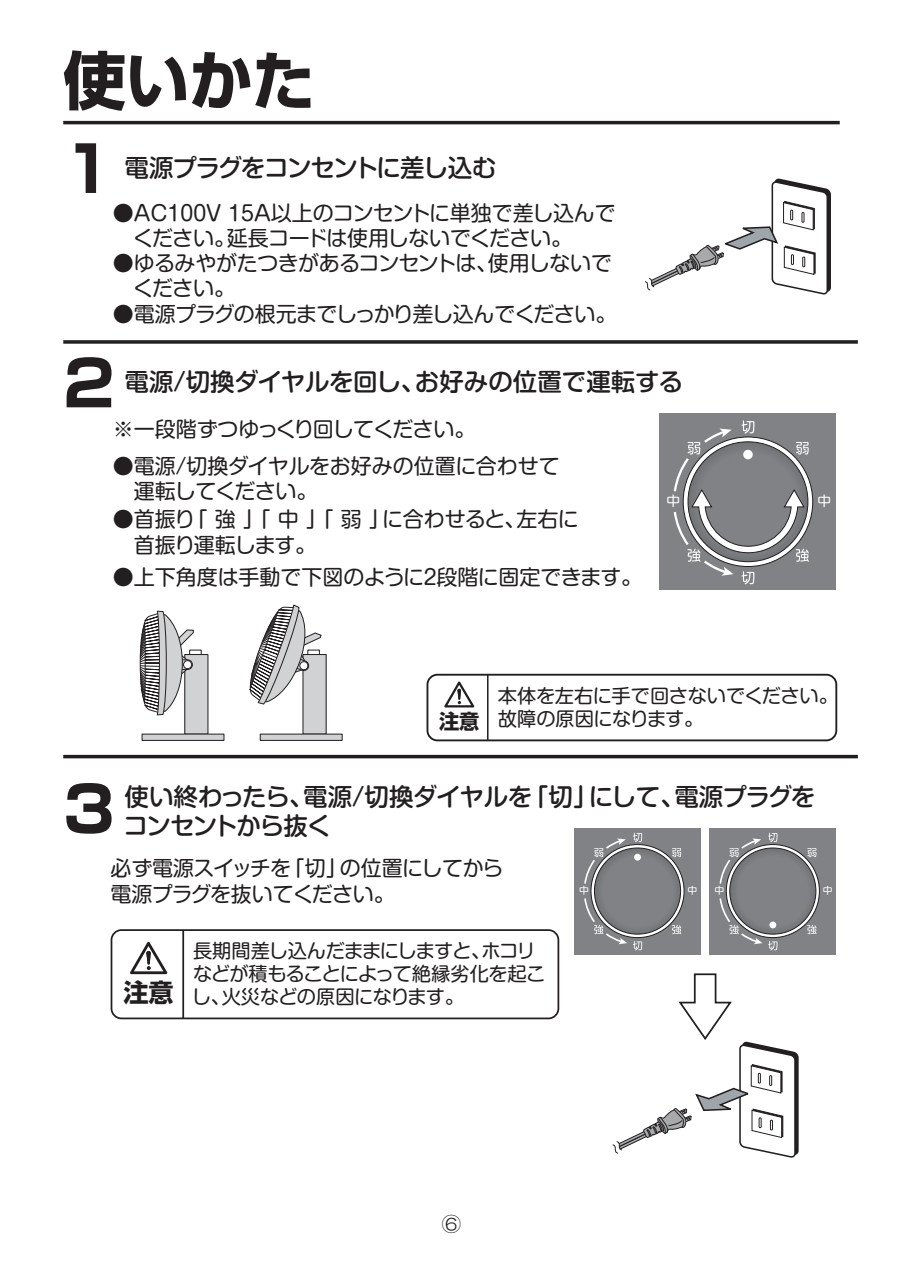
<style>
.page{position:relative;width:903px;height:1275px;background:#fff}
.page>*{position:absolute;margin:0;border:0;box-sizing:border-box;transform-origin:0 0}
.t1{font:700 63px/88.4px "Shin Go Pro";color:#231f20}
.t2{font:500 24.5px/29.4px "Shin M Go Pro";letter-spacing:-.035em;color:#231f20}
.t3{font:500 24.5px "Shin M Go Pro";color:#231f20}
.t4{font:21px/25.2px "Shin M Go Pro";letter-spacing:-.02em;color:#231f20}
.t5{font:21px "Shin M Go Pro";color:#231f20}
.t6{font:21px "Shin M Go Pro";letter-spacing:-.04em;color:#231f20}
.t7{font:700 20.3px "Shin Go Pro";color:#231f20}
.t8{font:19.25px/23.1px "Shin M Go Pro";letter-spacing:-.03em;color:#231f20}
.t9{font:13.65px "Shin M Go Pro";color:#fff}
.t10{font:9.8px "Shin M Go Pro";color:#fff}
.s1{font-family:"Shin Go Pro";font-weight:700;font-size:25.2px}
</style>
<div class="page">
<hr style="left:63px;top:121px;width:777px;height:3px;background:#231f20">
<svg style="left:645px;top:179px;width:186px;height:115px"></svg>
<div style="left:426px;top:674px;width:411px;height:67px;border:2px solid #231f20;border-radius:10px"></div>
<svg style="left:444px;top:681px;width:30px;height:26px"></svg>
<hr style="left:487px;top:675px;width:1px;height:65px;background:#231f20">
<svg style="left:63px;top:340px;width:795px;height:4px"></svg>
<hr style="left:63px;top:755px;width:795px;height:3px;background:#231f20">
<div style="left:111px;top:929px;width:448px;height:90px;border:2px solid #231f20;border-radius:10px"></div>
<svg style="left:130px;top:942px;width:37px;height:32px"></svg>
<hr style="left:182px;top:930px;width:2px;height:88px;background:#231f20">
<svg style="left:612px;top:973px;width:187px;height:184px"></svg>
<div style="left:659px;top:413px;width:177px;height:177px;background:#808285"></div>
<svg style="left:673px;top:420px;width:136px;height:164px"></svg>
<div style="left:574px;top:828px;width:127px;height:126px;background:#808285"></div>
<svg style="left:591px;top:844px;width:93px;height:94px"></svg>
<div style="left:594px;top:848px;width:86px;height:86px;background:#808285;border-radius:43px"></div>
<div style="left:634px;top:854px;width:7px;height:7px;background:#fff;border-radius:50%"></div>
<svg style="left:633px;top:833px;width:9px;height:9px"></svg>
<svg style="left:633px;top:941px;width:9px;height:9px"></svg>
<svg style="left:672px;top:848px;width:9px;height:9px"></svg>
<svg style="left:672px;top:925px;width:9px;height:9px"></svg>
<svg style="left:584px;top:838px;width:42px;height:47px"></svg>
<svg style="left:584px;top:897px;width:43px;height:47px"></svg>
<div style="left:709px;top:828px;width:127px;height:126px;background:#808285"></div>
<svg style="left:726px;top:844px;width:93px;height:94px"></svg>
<div style="left:730px;top:848px;width:86px;height:86px;background:#808285;border-radius:43px"></div>
<div style="left:769px;top:921px;width:7px;height:7px;background:#fff;border-radius:50%"></div>
<svg style="left:768px;top:833px;width:9px;height:9px"></svg>
<svg style="left:768px;top:941px;width:9px;height:9px"></svg>
<svg style="left:807px;top:848px;width:9px;height:9px"></svg>
<svg style="left:807px;top:925px;width:9px;height:9px"></svg>
<svg style="left:719px;top:838px;width:42px;height:47px"></svg>
<svg style="left:719px;top:897px;width:43px;height:47px"></svg>
<div style="left:189px;top:650px;width:13px;height:6px;border:1px solid #231f20"></div>
<div style="left:185px;top:654px;width:23px;height:80px;background:#d1d2d4"></div>
<div style="left:142px;top:734px;width:82px;height:6px;background:#d1d2d4"></div>
<div style="left:142px;top:734px;width:82px;height:7px;border:1px solid #231f20"></div>
<svg style="left:139px;top:610px;width:55px;height:110px"></svg>
<div style="left:303px;top:654px;width:23px;height:80px;background:#d1d2d4"></div>
<div style="left:260px;top:734px;width:82px;height:6px;background:#d1d2d4"></div>
<div style="left:260px;top:734px;width:83px;height:7px;border:1px solid #231f20"></div>
<svg style="left:249px;top:604px;width:73px;height:101px"></svg>
<h1 class="t1" style="left:57px;top:30px;width:259px">使いかた<br>１</h1>
<p class="t2" style="left:125px;top:150px;width:374px">電源プラグをコンセントに差し込む</p>
<p class="t4" style="left:113px;top:198px;width:504px">●AC100V 15A以上のコンセントに単独で差し込んで　ください。延長コードは使用しないでください。</p>
<p class="t4" style="left:113px;top:248px;width:500px">●ゆるみやがたつきがあるコンセントは、使用しないで　ください。</p>
<p class="t6" style="left:113px;top:297px;width:505px">●電源プラグの根元までしっかり差し込んでください。</p>
<h1 class="t1" style="left:63px;top:333px;width:53px">2</h1>
<p class="t3" style="left:125px;top:362px;width:560px">電源/切換ダイヤルを回し、お好みの位置で運転する</p>
<p class="t4" style="left:113px;top:414px;width:364px">※一段階ずつゆっくり回してください。</p>
<p class="t4" style="left:113px;top:451px;width:448px">●電源/切換ダイヤルをお好みの位置に合わせて　運転してください。</p>
<p class="t4" style="left:113px;top:504px;width:467px">●首振り「 強 」「 中 」「 弱 」に合わせると、左右に　首振り運転します。</p>
<p class="t5" style="left:113px;top:560px;width:531px">●上下角度は手動で下図のように2段階に固定できます。</p>
<p class="t9" style="left:666px;top:490px;width:15px">中</p>
<p class="t9" style="left:817px;top:490px;width:15px">中</p>
<p class="t7" style="left:439px;top:706px;width:42px">注意</p>
<p class="t8" style="left:498px;top:681px;width:342px">本体を左右に手で回さないでください。故障の原因になります。</p>
<h1 class="t1" style="left:63px;top:758px;width:53px">3</h1>
<p class="t2" style="left:124px;top:779px;width:693px">使い終わったら、電源/切換ダイヤルを「切」にして、電源プラグをコンセントから抜く</p>
<p class="t4" style="left:111px;top:853px;width:394px">必ず電源スイッチを「切」の位置にしてから電源プラグを抜いてください。</p>
<p class="t8" style="left:193px;top:937px;width:344px">長期間差し込んだままにしますと、ホコリ</p>
<p class="t8" style="left:193px;top:960px;width:354px">などが積もることによって絶縁劣化を起こ</p>
<p class="t8" style="left:123px;top:983px;width:342px"><span class="s1">注意</span> し、火災などの原因になります。</p>
<p class="t10" style="left:579px;top:883px;width:11px">中</p>
<p class="t10" style="left:687px;top:883px;width:11px">中</p>
<p class="t10" style="left:714px;top:883px;width:11px">中</p>
<p class="t10" style="left:823px;top:883px;width:11px">中</p>
</div>
